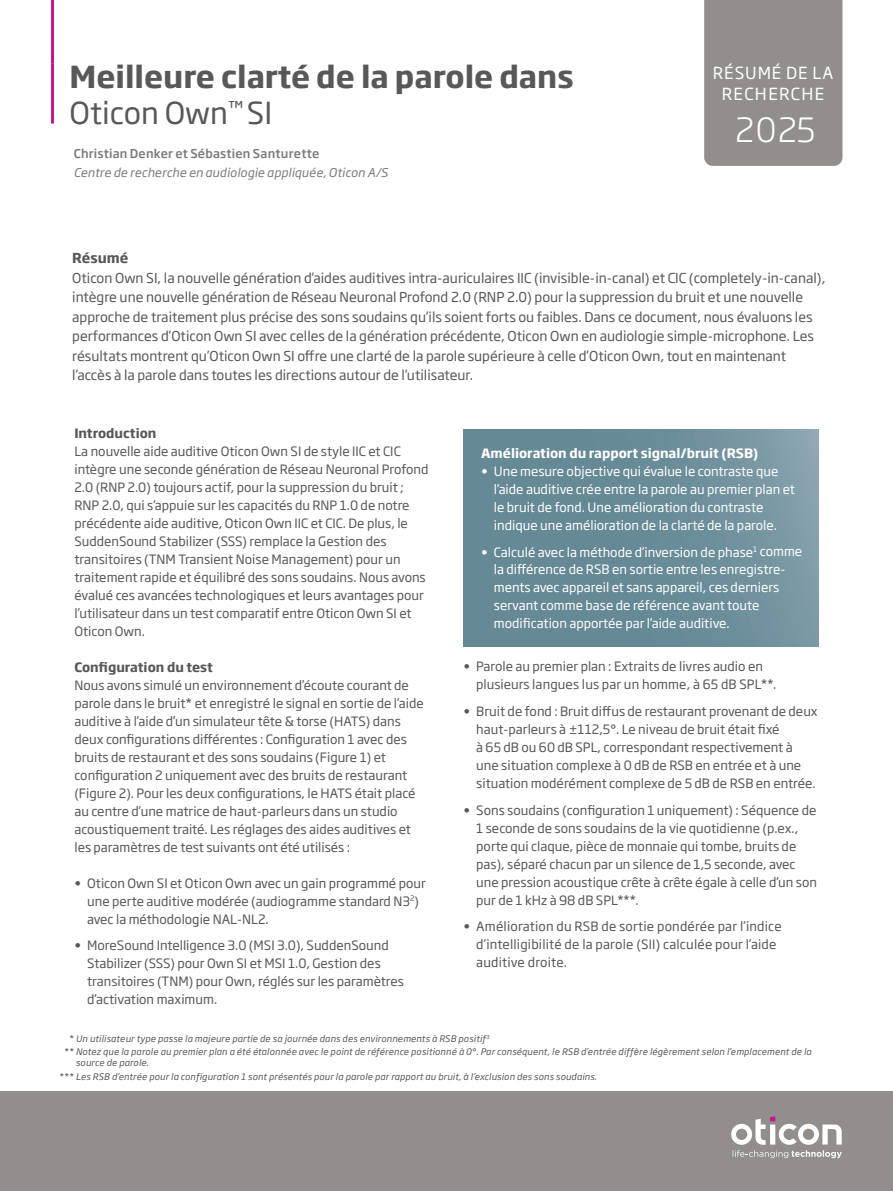
<style>
.page{position:relative;width:893px;height:1191px;background:#fff}
.page>*{position:absolute;margin:0;border:0;box-sizing:border-box;transform-origin:0 0}
.t1{font:300 33px "Soho Gothic Pro";color:#fff}
.t2{font:700 30px/36px "Soho Gothic Pro";color:#57585a}
.t3{font:16.5px/21px "Soho Gothic Pro";letter-spacing:.07em;color:#fff;text-align:center}
.t4{font:13.5px/19.5px "Soho Gothic Pro";color:#57585a}
.t5{font:700 13.5px "Soho Gothic Pro";color:#57585a}
.t6{font:12.75px/18px "Soho Gothic Pro";color:#57585a}
.t7{font:12.75px/18px "Soho Gothic Pro";color:#fff}
.t8{font:700 12.75px "Soho Gothic Pro";color:#fff}
.t9{font:700 12.75px "Soho Gothic Pro";color:#57585a}
.t10{font:italic 12px "Soho Gothic Pro";letter-spacing:.01em;color:#787a7d}
.t11{font:500 12px "Soho Gothic Pro";letter-spacing:.015em;color:#787a7d}
.t12{font:italic 9px/13.4px "Soho Gothic Pro";letter-spacing:.02em;color:#57585a}
.s1{font-weight:400}
</style>
<div class="page">
<div style="left:0;top:1091px;width:893px;height:100px;background:#928e8b"></div>
<div style="left:704px;top:0;width:138px;height:166px;background:#928e8b"></div>
<svg style="left:731px;top:1116px;width:111px;height:28px"></svg>
<svg style="left:733px;top:1150px;width:109px;height:8px"></svg>
<div style="left:463px;top:430px;width:356px;height:216px;background:linear-gradient(to right,#5e8490,#7998a5)"></div>
<hr style="left:51px;top:0;width:3px;height:64px;background:#c5168c">
<hr style="left:51px;top:64px;width:3px;height:59px;background:#c5168c">
<h2 class="t2" style="left:70px;top:56px;width:506px">Meilleure clarté de la parole dans<br><span class="s1">Oticon Own</span><sup>™</sup> <span class="s1">SI</span></h2>
<p class="t11" style="left:74px;top:145px;width:247px">Christian Denker et Sébastien Santurette</p>
<p class="t10" style="left:74px;top:163px;width:316px">Centre de recherche en audiologie appliquée, Oticon A/S</p>
<p class="t3" style="left:713px;top:61px;width:122px">RÉSUMÉ DE LA<br>RECHERCHE</p>
<h1 class="t1" style="left:735px;top:104px;width:82px">2025</h1>
<p class="t5" style="left:72px;top:247px;width:58px">Résumé</p>
<p class="t4" style="left:72px;top:267px;width:755px">Oticon Own SI, la nouvelle génération d’aides auditives intra-auriculaires IIC (invisible-in-canal) et CIC (completely-in-canal), intègre une nouvelle génération de Réseau Neuronal Profond 2.0 (RNP 2.0) pour la suppression du bruit et une nouvelle approche de traitement plus précise des sons soudains qu’ils soient forts ou faibles. Dans ce document, nous évaluons les performances d’Oticon Own SI avec celles de la génération précédente, Oticon Own en audiologie simple-microphone. Les résultats montrent qu’Oticon Own SI offre une clarté de la parole supérieure à celle d’Oticon Own, tout en maintenant l’accès à la parole dans toutes les directions autour de l’utilisateur.</p>
<p class="t9" style="left:74px;top:423px;width:84px">Introduction</p>
<p class="t6" style="left:74px;top:441px;width:356px">La nouvelle aide auditive Oticon Own SI de style IIC et CIC intègre une seconde génération de Réseau Neuronal Profond 2.0 (RNP 2.0) toujours actif, pour la suppression du bruit ; RNP 2.0, qui s’appuie sur les capacités du RNP 1.0 de notre précédente aide auditive, Oticon Own IIC et CIC. De plus, le SuddenSound Stabilizer (SSS) remplace la Gestion des transitoires (TNM Transient Noise Management) pour un traitement rapide et équilibré des sons soudains. Nous avons évalué ces avancées technologiques et leurs avantages pour l’utilisateur dans un test comparatif entre Oticon Own SI et Oticon Own.</p>
<p class="t9" style="left:74px;top:657px;width:140px">Configuration du test</p>
<p class="t6" style="left:74px;top:675px;width:351px">Nous avons simulé un environnement d’écoute courant de parole dans le bruit* et enregistré le signal en sortie de l’aide auditive à l’aide d’un simulateur tête &amp; torse (HATS) dans deux configurations différentes : Configuration 1 avec des bruits de restaurant et des sons soudains (Figure 1) et configuration 2 uniquement avec des bruits de restaurant (Figure 2). Pour les deux configurations, le HATS était placé au centre d’une matrice de haut-parleurs dans un studio acoustiquement traité. Les réglages des aides auditives et les paramètres de test suivants ont été utilisés :</p>
<p class="t6" style="left:87px;top:873px;width:340px;text-indent:-13px">• Oticon Own SI et Oticon Own avec un gain programmé pour une perte auditive modérée (audiogramme standard N3<sup>2</sup>) avec la méthodologie NAL-NL2.</p>
<p class="t6" style="left:87px;top:936px;width:318px;text-indent:-13px">• MoreSound Intelligence 3.0 (MSI 3.0), SuddenSound Stabilizer (SSS) pour Own SI et MSI 1.0, Gestion des transitoires (TNM) pour Own, réglés sur les paramètres d’activation maximum.</p>
<p class="t8" style="left:481px;top:443px;width:279px">Amélioration du rapport signal/bruit (RSB)</p>
<p class="t7" style="left:494px;top:461px;width:303px;text-indent:-13px">• Une mesure objective qui évalue le contraste que l’aide auditive crée entre la parole au premier plan et le bruit de fond. Une amélioration du contraste indique une amélioration de la clarté de la parole.</p>
<p class="t7" style="left:494px;top:542px;width:310px;text-indent:-13px">• Calculé avec la méthode d’inversion de phase<sup>1</sup> comme la différence de RSB en sortie entre les enregistre&shy;ments avec appareil et sans appareil, ces derniers servant comme base de référence avant toute modification apportée par l’aide auditive.</p>
<p class="t6" style="left:476px;top:657px;width:302px;text-indent:-13px">• Parole au premier plan : Extraits de livres audio en plusieurs langues lus par un homme, à 65 dB SPL**.</p>
<p class="t6" style="left:476px;top:701px;width:343px;text-indent:-13px">• Bruit de fond : Bruit diffus de restaurant provenant de deux haut-parleurs à ±112,5°. Le niveau de bruit était fixé<br>à 65 dB ou 60 dB SPL, correspondant respectivement à une situation complexe à 0 dB de RSB en entrée et à une situation modérément complexe de 5 dB de RSB en entrée.</p>
<p class="t6" style="left:476px;top:800px;width:342px;text-indent:-13px">• Sons soudains (configuration 1 uniquement) : Séquence de 1 seconde de sons soudains de la vie quotidienne (p.ex., porte qui claque, pièce de monnaie qui tombe, bruits de pas), séparé chacun par un silence de 1,5 seconde, avec une pression acoustique crête à crête égale à celle d’un son pur de 1 kHz à 98 dB SPL***.</p>
<p class="t6" style="left:476px;top:916px;width:307px;text-indent:-13px">• Amélioration du RSB de sortie pondérée par l’indice d’intelligibilité de la parole (SII) calculée pour l’aide auditive droite.</p>
<p class="t12" style="left:64px;top:1031px;width:749px;text-indent:5px">* Un utilisateur type passe la majeure partie de sa journée dans des environnements à RSB positif<sup>3<br></sup>** Notez que la parole au premier plan a été étalonnée avec le point de référence positionné à 0°. Par conséquent, le RSB d’entrée diffère légèrement selon l’emplacement de la</p>
<p class="t12" style="left:59px;top:1055px;width:539px;text-indent:17px">source de parole.<br>*** Les RSB d’entrée pour la configuration 1 sont présentés pour la parole par rapport au bruit, à l’exclusion des sons soudains.</p>
</div>
